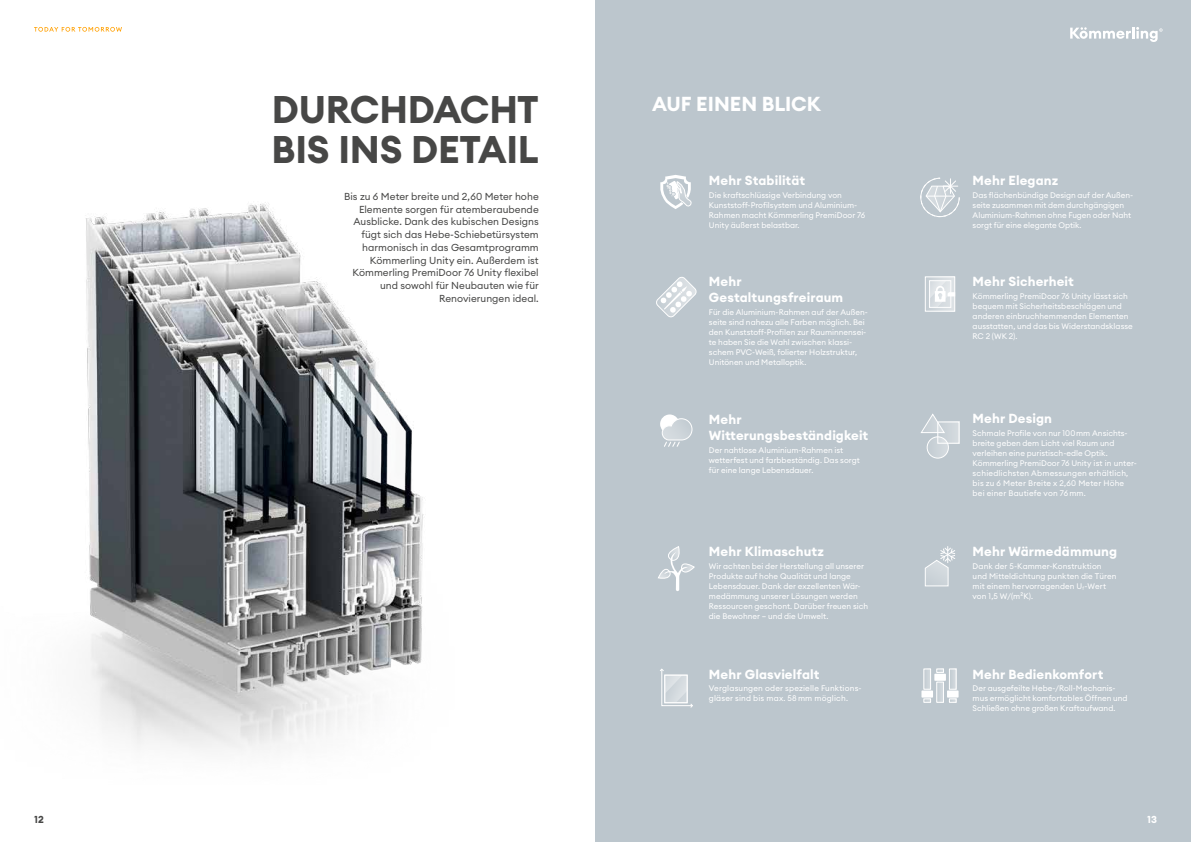
<style>
.page{position:relative;width:1191px;height:842px;background:#fff}
.page>*{position:absolute;margin:0;border:0;box-sizing:border-box;transform-origin:0 0}
.t1{font:700 38px/40px "Euclid Circular A";letter-spacing:-.01em;color:#474746}
.t2{font:700 20px "Euclid Circular A";color:#fff}
.t3{font:700 13px/15.6px "Euclid Circular A";letter-spacing:.01em;color:#fff}
.t4{font:10px/12.8px "Euclid Circular A";letter-spacing:.005em;color:#474746;text-align:right}
.t5{font:700 10px "Euclid Circular A";color:#474746}
.t6{font:700 10px "Euclid Circular A";color:#fff}
.t7{font:8px/10px "Euclid Circular A";color:#fff}
.t8{font:8px/10px "Euclid Circular A";letter-spacing:.02em;color:#fff}
</style>
<div class="page">
<div style="left:595px;top:0;width:596px;height:842px;background:#bcc6cd"></div>
<img style="left:86px;top:202px;width:338px;height:549px">
<svg style="left:922px;top:178px;width:37px;height:39px"></svg>
<div style="left:920px;top:178px;width:39px;height:39px;border:1px solid #fff;border-radius:50%"></div>
<svg style="left:660px;top:175px;width:32px;height:34px"></svg>
<div style="left:949px;top:669px;width:7px;height:20px;background:#cad2d8"></div>
<div style="left:949px;top:668px;width:7px;height:22px;border:1px solid #fff"></div>
<svg style="left:949px;top:698px;width:7px;height:5px"></svg>
<div style="left:947px;top:690px;width:11px;height:8px;background:#fff"></div>
<div style="left:924px;top:669px;width:6px;height:20px;background:#cad2d8"></div>
<div style="left:923px;top:668px;width:8px;height:22px;border:1px solid #fff"></div>
<div style="left:923px;top:698px;width:8px;height:5px;border:1px solid #fff"></div>
<div style="left:921px;top:690px;width:12px;height:8px;background:#fff"></div>
<div style="left:936px;top:682px;width:7px;height:20px;background:#cbd2d8"></div>
<div style="left:936px;top:682px;width:8px;height:21px;border:1px solid #fff"></div>
<div style="left:936px;top:668px;width:8px;height:5px;border:1px solid #fff"></div>
<div style="left:934px;top:674px;width:12px;height:7px;background:#fff"></div>
<svg style="left:656px;top:277px;width:41px;height:41px"></svg>
<svg style="left:660px;top:414px;width:32px;height:33px"></svg>
<svg style="left:660px;top:668px;width:33px;height:40px"></svg>
<svg style="left:924px;top:546px;width:31px;height:40px"></svg>
<div style="left:937px;top:422px;width:22px;height:21px;background:#ced6db"></div>
<div style="left:937px;top:422px;width:22px;height:22px;border:1px solid #fff"></div>
<svg style="left:920px;top:413px;width:25px;height:21px"></svg>
<svg style="left:927px;top:437px;width:21px;height:21px"></svg>
<div style="left:926px;top:436px;width:22px;height:22px;border:1px solid #fff;border-radius:50%"></div>
<svg style="left:929px;top:278px;width:24px;height:32px"></svg>
<div style="left:925px;top:276px;width:30px;height:36px;border:1px solid #fff"></div>
<div style="left:929px;top:280px;width:22px;height:28px;border:1px solid #fff"></div>
<svg style="left:929px;top:281px;width:26px;height:26px"></svg>
<svg style="left:658px;top:546px;width:37px;height:45px"></svg>
<svg style="left:34px;top:27px;width:88px;height:5px"></svg>
<svg style="left:1070px;top:27px;width:92px;height:15px"></svg>
<h1 class="t1" style="left:271px;top:90px;width:269px">DURCHDACHT<br>BIS INS DETAIL</h1>
<p class="t4" style="left:344px;top:190px;width:196px">Bis zu 6 Meter breite und 2,60 Meter hohe Elemente sorgen für atemberaubende Ausblicke. Dank des kubischen Designs fügt sich das Hebe-Schiebetürsystem harmonisch in das Gesamtprogramm Kömmerling Unity ein. Außerdem ist Kömmerling PremiDoor 76 Unity flexibel und sowohl für Neubauten wie für Renovierungen ideal.</p>
<h2 class="t2" style="left:652px;top:91px;width:170px">AUF EINEN BLICK</h2>
<h3 class="t3" style="left:709px;top:173px;width:98px">Mehr Stabilität</h3>
<p class="t7" style="left:709px;top:190px;width:158px">Die kraftschlüssige Verbindung von Kunststoff-Profilsystem und Aluminium-Rahmen macht Kömmerling PremiDoor 76<br>Unity äußerst belastbar.</p>
<h3 class="t3" style="left:709px;top:274px;width:136px">Mehr<br>Gestaltungsfreiraum</h3>
<p class="t7" style="left:709px;top:307px;width:160px">Für die Aluminium-Rahmen auf der Außen&shy;seite sind nahezu alle Farben möglich. Bei den Kunststoff-Profilen zur Rauminnensei&shy;te haben Sie die Wahl zwischen klassi&shy;schem PVC-Weiß, folierter Holzstruktur, Unitönen und Metalloptik.</p>
<h3 class="t3" style="left:709px;top:412px;width:161px">Mehr<br>Witterungsbeständigkeit</h3>
<p class="t7" style="left:709px;top:445px;width:152px">Der nahtlose Aluminium-Rahmen ist wetterfest und farbbeständig. Das sorgt für eine lange Lebensdauer.</p>
<h3 class="t3" style="left:709px;top:544px;width:117px">Mehr Klimaschutz</h3>
<p class="t7" style="left:709px;top:561px;width:161px">Wir achten bei der Herstellung all unserer Produkte auf hohe Qualität und lange Lebensdauer. Dank der exzellenten Wär&shy;medämmung unserer Lösungen werden Ressourcen geschont. Darüber freuen sich die Bewohner – und die Umwelt.</p>
<h3 class="t3" style="left:709px;top:666px;width:112px">Mehr Glasvielfalt</h3>
<p class="t8" style="left:709px;top:683px;width:154px">Verglasungen oder spezielle Funktions&shy;gläser sind bis max. 58 mm möglich.</p>
<h3 class="t3" style="left:972px;top:173px;width:87px">Mehr Eleganz</h3>
<p class="t7" style="left:972px;top:190px;width:162px">Das flächenbündige Design auf der Außen&shy;seite zusammen mit dem durchgängigen Aluminium-Rahmen ohne Fugen oder Naht sorgt für eine elegante Optik.</p>
<h3 class="t3" style="left:972px;top:274px;width:103px">Mehr Sicherheit</h3>
<p class="t7" style="left:972px;top:291px;width:162px">Kömmerling PremiDoor 76 Unity lässt sich bequem mit Sicherheitsbeschlägen und anderen einbruchhemmenden Elementen ausstatten, und das bis Widerstandsklasse RC 2 (WK 2).</p>
<h3 class="t3" style="left:972px;top:411px;width:81px">Mehr Design</h3>
<p class="t7" style="left:972px;top:428px;width:166px">Schmale Profile von nur 100 mm Ansichts&shy;breite geben dem Licht viel Raum und verleihen eine puristisch-edle Optik.<br>Kömmerling PremiDoor 76 Unity ist in unter&shy;schiedlichsten Abmessungen erhältlich, bis zu 6 Meter Breite x 2,60 Meter Höhe bei einer Bautiefe von 76 mm.</p>
<h3 class="t3" style="left:972px;top:544px;width:146px">Mehr Wärmedämmung</h3>
<p class="t7" style="left:972px;top:561px;width:145px">Dank der 5-Kammer-Konstruktion und Mitteldichtung punkten die Türen mit einem hervorragenden U<sub>f</sub>-Wert von 1,5 W/(m²K).</p>
<h3 class="t3" style="left:972px;top:666px;width:132px">Mehr Bedienkomfort</h3>
<p class="t7" style="left:972px;top:683px;width:156px">Der ausgefeilte Hebe-/Roll-Mechanis&shy;mus ermöglicht komfortables Öffnen und<br>Schließen ohne großen Kraftaufwand.</p>
<p class="t5" style="left:34px;top:813px;width:11px">12</p>
<p class="t6" style="left:1147px;top:813px;width:11px">13</p>
</div>
